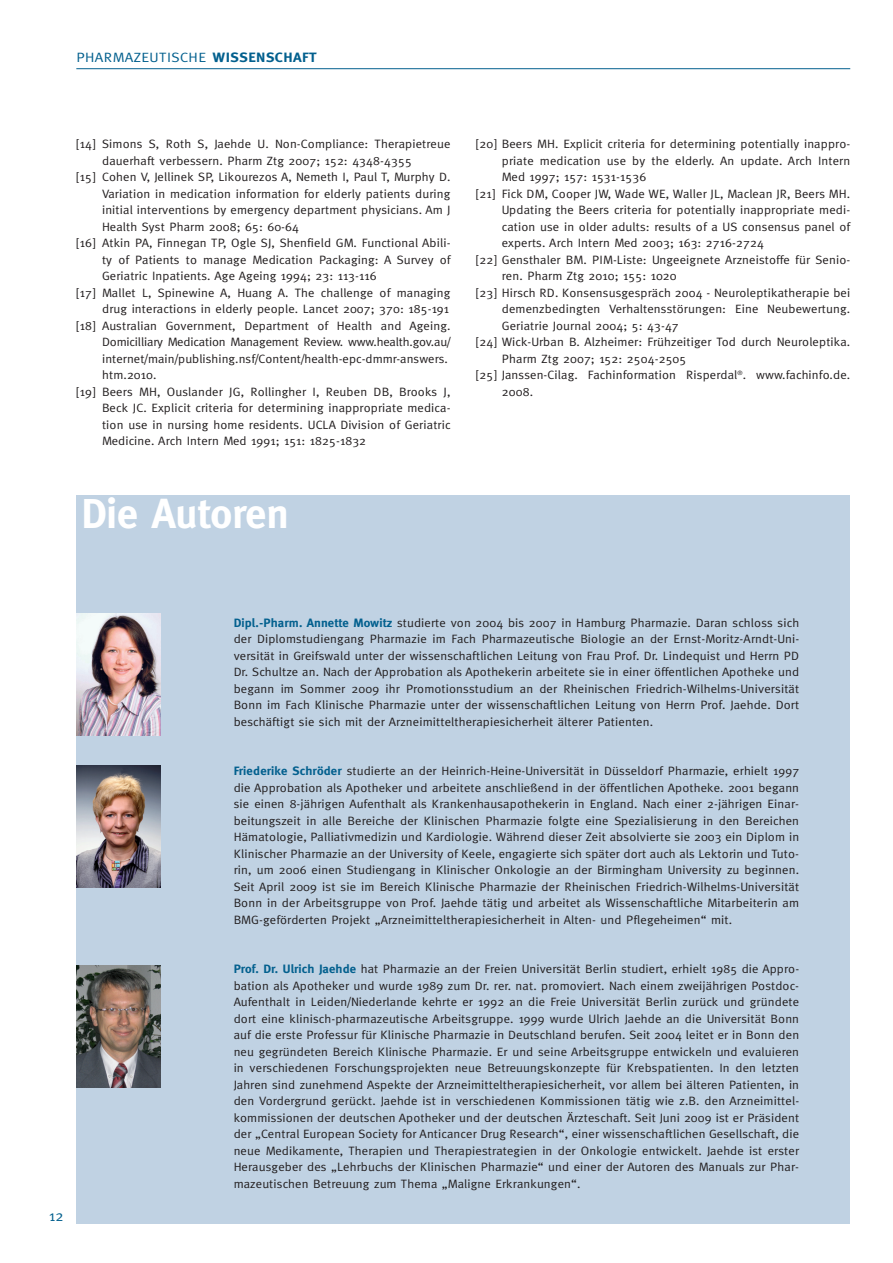
<style>
.page{position:relative;width:893px;height:1263px;background:#fff}
.page>*{position:absolute;margin:0;border:0;box-sizing:border-box;transform-origin:0 0}
.t1{font:700 42px "Meta";color:#fff}
.t2{font:15px "Meta";color:#03608e}
.t3{font:13.5px "Meta";letter-spacing:.025em;color:#03608e;scale:1.11 1}
.t4{font:12.15px/16.5px "Meta";letter-spacing:.01em;color:#231f20;text-align:justify;scale:1.05 1}
.t5{font:12.15px "Meta";letter-spacing:-.01em;color:#231f20;scale:1.05 1}
.s1{font-weight:700}
.s2{font-weight:700;color:#03608e}
</style>
<div class="page">
<hr style="left:76px;top:68px;width:774px;height:1px;background:#03608e">
<div style="left:76px;top:495px;width:774px;height:728px;background:#c0d2e3"></div>
<img style="left:76px;top:613px;width:85px;height:122px">
<img style="left:76px;top:765px;width:85px;height:123px">
<img style="left:76px;top:965px;width:85px;height:122px">
<p class="t3" style="left:76px;top:53px;width:218px">PHARMAZEUTISCHE <span class="s1">WISSENSCHAFT</span></p>
<p class="t4" style="left:76px;top:137px;width:358px">[14] Simons S, Roth S, Jaehde U. Non-Compliance: Therapietreue</p>
<p class="t4" style="left:102px;top:153px;width:296px">dauerhaft verbessern. Pharm Ztg 2007; 152: 4348-4355</p>
<p class="t4" style="left:76px;top:170px;width:358px">[15] Cohen V, Jellinek SP, Likourezos A, Nemeth I, Paul T, Murphy D.</p>
<p class="t4" style="left:102px;top:186px;width:333px">Variation in medication information for elderly patients during</p>
<p class="t4" style="left:102px;top:203px;width:333px">initial interventions by emergency department physicians. Am J</p>
<p class="t4" style="left:102px;top:219px;width:189px">Health Syst Pharm 2008; 65: 60-64</p>
<p class="t4" style="left:76px;top:236px;width:358px">[16] Atkin PA, Finnegan TP, Ogle SJ, Shenfield GM. Functional Abili-</p>
<p class="t4" style="left:102px;top:252px;width:333px">ty of Patients to manage Medication Packaging: A Survey of</p>
<p class="t4" style="left:102px;top:269px;width:263px">Geriatric Inpatients. Age Ageing 1994; 23: 113-116</p>
<p class="t4" style="left:76px;top:285px;width:358px">[17] Mallet L, Spinewine A, Huang A. The challenge of managing</p>
<p class="t4" style="left:102px;top:302px;width:332px">drug interactions in elderly people. Lancet 2007; 370: 185-191</p>
<p class="t4" style="left:76px;top:318px;width:358px">[18] Australian Government, Department of Health and Ageing.</p>
<p class="t5" style="left:102px;top:338px;width:333px">Domicilliary Medication Management Review. www.health.gov.au/</p>
<p class="t4" style="left:102px;top:351px;width:331px">internet/main/publishing.nsf/Content/health-epc-dmmr-answers.</p>
<p class="t4" style="left:102px;top:368px;width:53px">htm.2010.</p>
<p class="t4" style="left:76px;top:384px;width:358px">[19] Beers MH, Ouslander JG, Rollingher I, Reuben DB, Brooks J,</p>
<p class="t4" style="left:102px;top:401px;width:333px">Beck JC. Explicit criteria for determining inappropriate medica-</p>
<p class="t4" style="left:102px;top:417px;width:333px">tion use in nursing home residents. UCLA Division of Geriatric</p>
<p class="t4" style="left:102px;top:434px;width:253px">Medicine. Arch Intern Med 1991; 151: 1825-1832</p>
<h1 class="t1" style="left:82px;top:495px;width:209px">Die Autoren</h1>
<p class="t4" style="left:476px;top:137px;width:358px">[20] Beers MH. Explicit criteria for determining potentially inappro-</p>
<p class="t4" style="left:502px;top:153px;width:333px">priate medication use by the elderly. An update. Arch Intern</p>
<p class="t4" style="left:502px;top:170px;width:139px">Med 1997; 157: 1531-1536</p>
<p class="t4" style="left:476px;top:186px;width:358px">[21] Fick DM, Cooper JW, Wade WE, Waller JL, Maclean JR, Beers MH.</p>
<p class="t4" style="left:502px;top:203px;width:333px">Updating the Beers criteria for potentially inappropriate medi-</p>
<p class="t4" style="left:502px;top:219px;width:333px">cation use in older adults: results of a US consensus panel of</p>
<p class="t4" style="left:502px;top:236px;width:251px">experts. Arch Intern Med 2003; 163: 2716-2724</p>
<p class="t4" style="left:476px;top:252px;width:358px">[22] Gensthaler BM. PIM-Liste: Ungeeignete Arzneistoffe für Senio-</p>
<p class="t4" style="left:502px;top:269px;width:168px">ren. Pharm Ztg 2010; 155: 1020</p>
<p class="t4" style="left:476px;top:285px;width:358px">[23] Hirsch RD. Konsensusgespräch 2004 - Neuroleptikatherapie bei</p>
<p class="t4" style="left:502px;top:302px;width:333px">demenzbedingten Verhaltensstörungen: Eine Neubewertung.</p>
<p class="t4" style="left:502px;top:318px;width:170px">Geriatrie Journal 2004; 5: 43-47</p>
<p class="t4" style="left:476px;top:335px;width:358px">[24] Wick-Urban B. Alzheimer: Frühzeitiger Tod durch Neuroleptika.</p>
<p class="t4" style="left:502px;top:351px;width:177px">Pharm Ztg 2007; 152: 2504-2505</p>
<p class="t4" style="left:476px;top:368px;width:358px">[25] Janssen-Cilag. Fachinformation Risperdal<sup>®</sup>. www.fachinfo.de.</p>
<p class="t4" style="left:502px;top:384px;width:31px">2008.</p>
<p class="t2" style="left:49px;top:1210px;width:16px">12</p>
<p class="t4" style="left:234px;top:615px;width:540px"><span class="s2">Dipl.-Pharm. Annette Mowitz</span> studierte von 2004 bis 2007 in Hamburg Pharmazie. Daran schloss sich der Diplomstudiengang Pharmazie im Fach Pharmazeutische Biologie an der Ernst-Moritz-Arndt-Uni&shy;versität in Greifswald unter der wissenschaftlichen Leitung von Frau Prof. Dr. Lindequist und Herrn PD Dr. Schultze an. Nach der Approbation als Apothekerin arbeitete sie in einer öffentlichen Apotheke und begann im Sommer 2009 ihr Promotionsstudium an der Rheinischen Friedrich-Wilhelms-Universität Bonn im Fach Klinische Pharmazie unter der wissenschaftlichen Leitung von Herrn Prof. Jaehde. Dort beschäftigt sie sich mit der Arzneimitteltherapiesicherheit älterer Patienten.</p>
<p class="t4" style="left:234px;top:764px;width:540px"><span class="s2">Friederike Schröder</span> studierte an der Heinrich-Heine-Universität in Düsseldorf Pharmazie, erhielt 1997 die Approbation als Apotheker und arbeitete anschließend in der öffentlichen Apotheke. 2001 begann sie einen 8-jährigen Aufenthalt als Krankenhausapothekerin in England. Nach einer 2-jährigen Einar&shy;beitungszeit in alle Bereiche der Klinischen Pharmazie folgte eine Spezialisierung in den Bereichen Hämatologie, Palliativmedizin und Kardiologie. Während dieser Zeit absolvierte sie 2003 ein Diplom in Klinischer Pharmazie an der University of Keele, engagierte sich später dort auch als Lektorin und Tuto&shy;rin, um 2006 einen Studiengang in Klinischer Onkologie an der Birmingham University zu beginnen.<br>Seit April 2009 ist sie im Bereich Klinische Pharmazie der Rheinischen Friedrich-Wilhelms-Universität Bonn in der Arbeitsgruppe von Prof. Jaehde tätig und arbeitet als Wissenschaftliche Mitarbeiterin am BMG-geförderten Projekt „Arzneimitteltherapiesicherheit in Alten- und Pflegeheimen“ mit.</p>
<p class="t4" style="left:234px;top:962px;width:540px"><span class="s2">Prof. Dr. Ulrich Jaehde</span> hat Pharmazie an der Freien Universität Berlin studiert, erhielt 1985 die Appro&shy;bation als Apotheker und wurde 1989 zum Dr. rer. nat. promoviert. Nach einem zweijährigen Postdoc-Aufenthalt in Leiden/Niederlande kehrte er 1992 an die Freie Universität Berlin zurück und gründete dort eine klinisch-pharmazeutische Arbeitsgruppe. 1999 wurde Ulrich Jaehde an die Universität Bonn auf die erste Professur für Klinische Pharmazie in Deutschland berufen. Seit 2004 leitet er in Bonn den neu gegründeten Bereich Klinische Pharmazie. Er und seine Arbeitsgruppe entwickeln und evaluieren in verschiedenen Forschungsprojekten neue Betreuungskonzepte für Krebspatienten. In den letzten Jahren sind zunehmend Aspekte der Arzneimitteltherapiesicherheit, vor allem bei älteren Patienten, in den Vordergrund gerückt. Jaehde ist in verschiedenen Kommissionen tätig wie z.B. den Arzneimittel&shy;kommissionen der deutschen Apotheker und der deutschen Ärzteschaft. Seit Juni 2009 ist er Präsident der „Central European Society for Anticancer Drug Research“, einer wissenschaftlichen Gesellschaft, die neue Medikamente, Therapien und Therapiestrategien in der Onkologie entwickelt. Jaehde ist erster Herausgeber des „Lehrbuchs der Klinischen Pharmazie“ und einer der Autoren des Manuals zur Phar&shy;mazeutischen Betreuung zum Thema „Maligne Erkrankungen“.</p>
</div>
